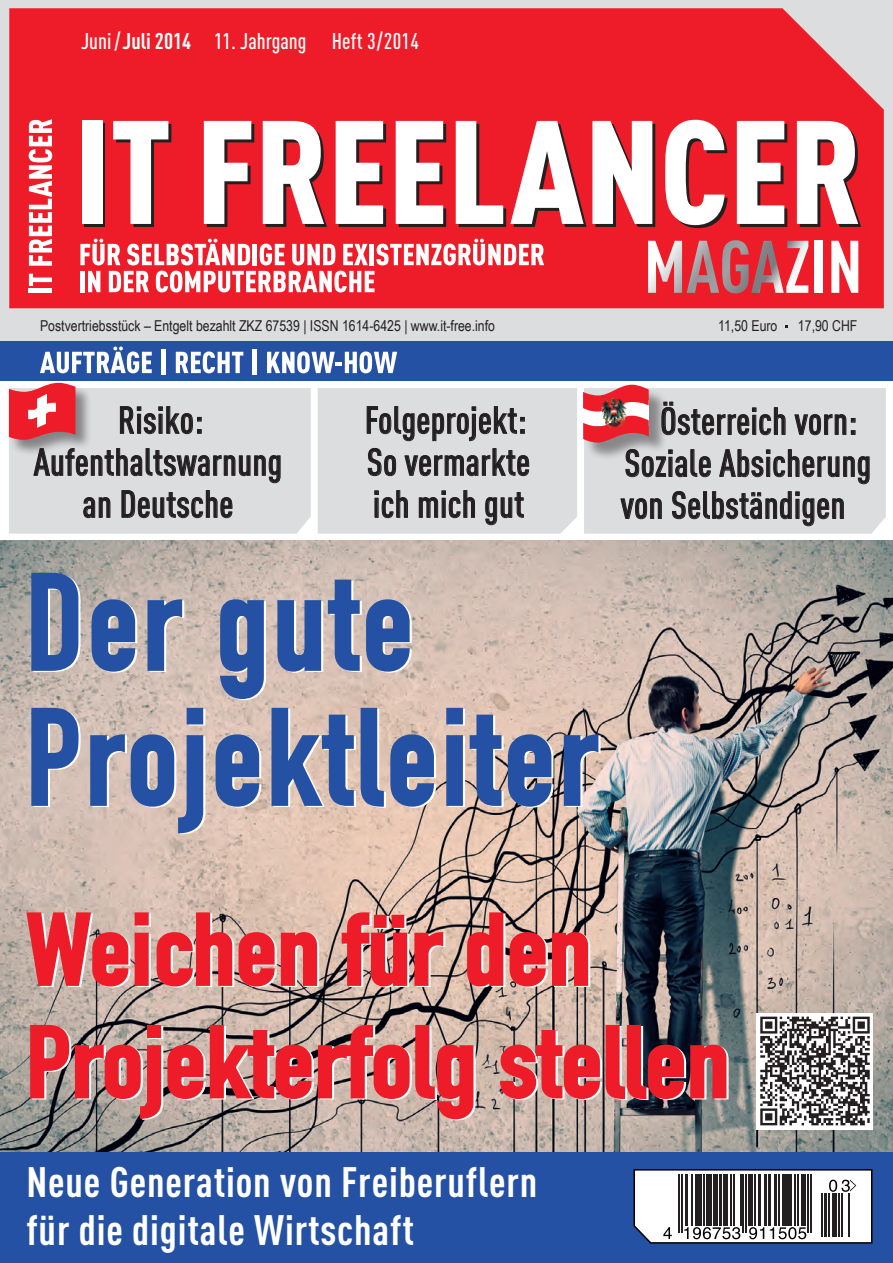
<style>
.page{position:relative;width:893px;height:1263px;background:#fff}
.page>*{position:absolute;margin:0;border:0;box-sizing:border-box;transform-origin:0 0}
.t1{font:700 133.5px/135px "DIN Condensed";letter-spacing:.04em;color:#2451a3}
.t2{font:700 99px/112.5px "DIN Condensed";letter-spacing:.01em;color:#ee1c28;scale:1.1 1}
.t3{font:700 42px/48px "DIN Cond";letter-spacing:.02em;color:#fff}
.t4{font:500 37.5px/42px "DIN Cond";letter-spacing:.01em;color:#231f20;text-align:justify}
.t5{font:500 22.5px "DIN Cond";color:#fff}
.t6{font:15px "Arial Narrow";color:#231f20}
.s1{font-weight:700}
</style>
<div class="page">
<img style="left:0;top:540px;width:893px;height:612px">
<div style="left:0;top:1152px;width:893px;height:111px;background:#2451a3"></div>
<div style="left:0;top:0;width:893px;height:373px;background:#dcdddf"></div>
<div style="left:0;top:341px;width:893px;height:39px;background:#2451a3"></div>
<div style="left:9px;top:8px;width:875px;height:300px;background:#ee1c28"></div>
<div style="left:85px;top:124px;width:20px;height:103px;background:linear-gradient(to right,#231f20,#231f20)"></div>
<div style="left:82px;top:121px;width:20px;height:103px;background:#fff"></div>
<svg style="left:113px;top:121px;width:58px;height:106px;background:#e68187"></svg>
<svg style="left:204px;top:121px;width:50px;height:106px;background:#e49da1"></svg>
<svg style="left:263px;top:121px;width:64px;height:106px;background:#e7b6b9"></svg>
<svg style="left:336px;top:121px;width:50px;height:106px;background:#e3b2b5"></svg>
<svg style="left:396px;top:121px;width:50px;height:106px;background:#e3b2b5"></svg>
<svg style="left:456px;top:121px;width:199px;height:106px;background:#e79a9f"></svg>
<svg style="left:665px;top:120px;width:62px;height:108px;background:#e68f94"></svg>
<svg style="left:737px;top:121px;width:50px;height:106px;background:#e3b3b6"></svg>
<svg style="left:797px;top:121px;width:64px;height:106px;background:#e7b7b9"></svg>
<div style="left:29px;top:288px;width:23px;height:5px;background:#fff"></div>
<svg style="left:29px;top:274px;width:23px;height:12px"></svg>
<svg style="left:29px;top:119px;width:23px;height:147px;background:#f79ba0"></svg>
<svg style="left:80px;top:239px;width:40px;height:26px"></svg>
<svg style="left:127px;top:239px;width:123px;height:26px;background:#f5878e"></svg>
<hr style="left:253px;top:244px;width:4px;height:21px;background:#fff">
<svg style="left:260px;top:244px;width:25px;height:21px"></svg>
<svg style="left:292px;top:244px;width:44px;height:21px"></svg>
<svg style="left:343px;top:244px;width:25px;height:21px"></svg>
<hr style="left:370px;top:244px;width:4px;height:21px;background:#fff">
<svg style="left:376px;top:239px;width:168px;height:26px;background:#f68a90"></svg>
<div style="left:80px;top:271px;width:5px;height:21px;background:#fff"></div>
<svg style="left:88px;top:271px;width:12px;height:21px"></svg>
<svg style="left:109px;top:271px;width:40px;height:21px"></svg>
<svg style="left:156px;top:271px;width:218px;height:21px;background:#f79fa4"></svg>
<svg style="left:40px;top:346px;width:112px;height:27px"></svg>
<hr style="left:161px;top:349px;width:4px;height:26px;background:#fff">
<svg style="left:176px;top:351px;width:67px;height:22px"></svg>
<hr style="left:253px;top:349px;width:4px;height:26px;background:#fff">
<svg style="left:267px;top:351px;width:130px;height:22px"></svg>
<svg style="left:648px;top:240px;width:160px;height:53px;background:#d26970"></svg>
<div style="left:815px;top:241px;width:8px;height:52px;background:#fff"></div>
<svg style="left:831px;top:241px;width:27px;height:52px"></svg>
<svg style="left:318px;top:388px;width:259px;height:146px;background:#cdcdcf"></svg>
<svg style="left:9px;top:383px;width:302px;height:151px;background:#d0c4c6"></svg>
<svg style="left:583px;top:385px;width:303px;height:149px;background:#cac2c4"></svg>
<img style="left:601px;top:397px;width:26px;height:32px">
<img style="left:757px;top:1013px;width:115px;height:116px">
<svg style="left:30px;top:571px;width:52px;height:102px;background:#9da2b1"></svg>
<svg style="left:90px;top:597px;width:49px;height:77px;background:#a7a8b5"></svg>
<svg style="left:146px;top:598px;width:40px;height:75px;background:#b2afb9"></svg>
<svg style="left:30px;top:706px;width:52px;height:102px;background:#b5b1ba"></svg>
<svg style="left:89px;top:706px;width:118px;height:130px;background:#c0b5b9"></svg>
<svg style="left:214px;top:578px;width:224px;height:231px;background:#bfb4b7"></svg>
<svg style="left:445px;top:706px;width:110px;height:103px;background:#b7acb0"></svg>
<svg style="left:562px;top:733px;width:40px;height:75px;background:#a8a4ae"></svg>
<svg style="left:25px;top:910px;width:296px;height:79px;background:#d89a95"></svg>
<svg style="left:340px;top:911px;width:107px;height:78px;background:#d08e89"></svg>
<svg style="left:465px;top:911px;width:127px;height:78px;background:#ca8a85"></svg>
<svg style="left:29px;top:1023px;width:449px;height:99px;background:#c08e8b"></svg>
<img style="left:499px;top:1023px;width:231px;height:79px">
<svg style="left:633px;top:1169px;width:240px;height:75px;background:#a5a5a7"></svg>
<p class="t5" style="left:81px;top:27px;width:339px">Juni / <span class="s1">Juli 2014</span> 11. Jahrgang Heft 3/2014</p>
<p class="t6" style="left:40px;top:317px;width:456px">Postvertriebsstück – Entgelt bezahlt ZKZ 67539 | ISSN 1614-6425 | www.it-free.info</p>
<p class="t6" style="left:718px;top:317px;width:61px">11,50 Euro</p>
<p class="t6" style="left:798px;top:317px;width:61px">17,90 CHF</p>
<p class="t4" style="left:34px;top:398px;width:250px;text-align:center">Risiko:<br>Aufenthaltswarnung an Deutsche</p>
<p class="t4" style="left:621px;top:399px;width:252px;text-align:left;text-indent:39px">Österreich vorn:<br>Soziale Absicherung von Selbständigen</p>
<p class="t4" style="left:365px;top:398px;width:167px">Folgeprojekt:<br>So vermarkte ich mich gut</p>
<h1 class="t1" style="left:26px;top:556px;width:572px">Der gute<br>Projektleiter</h1>
<h2 class="t2" style="left:26px;top:894px;width:641px">Weichen für den<br>Projekterfolg stellen</h2>
<p class="t3" style="left:26px;top:1157px;width:512px">Neue Generation von Freiberuflern für die digitale Wirtschaft</p>
</div>
